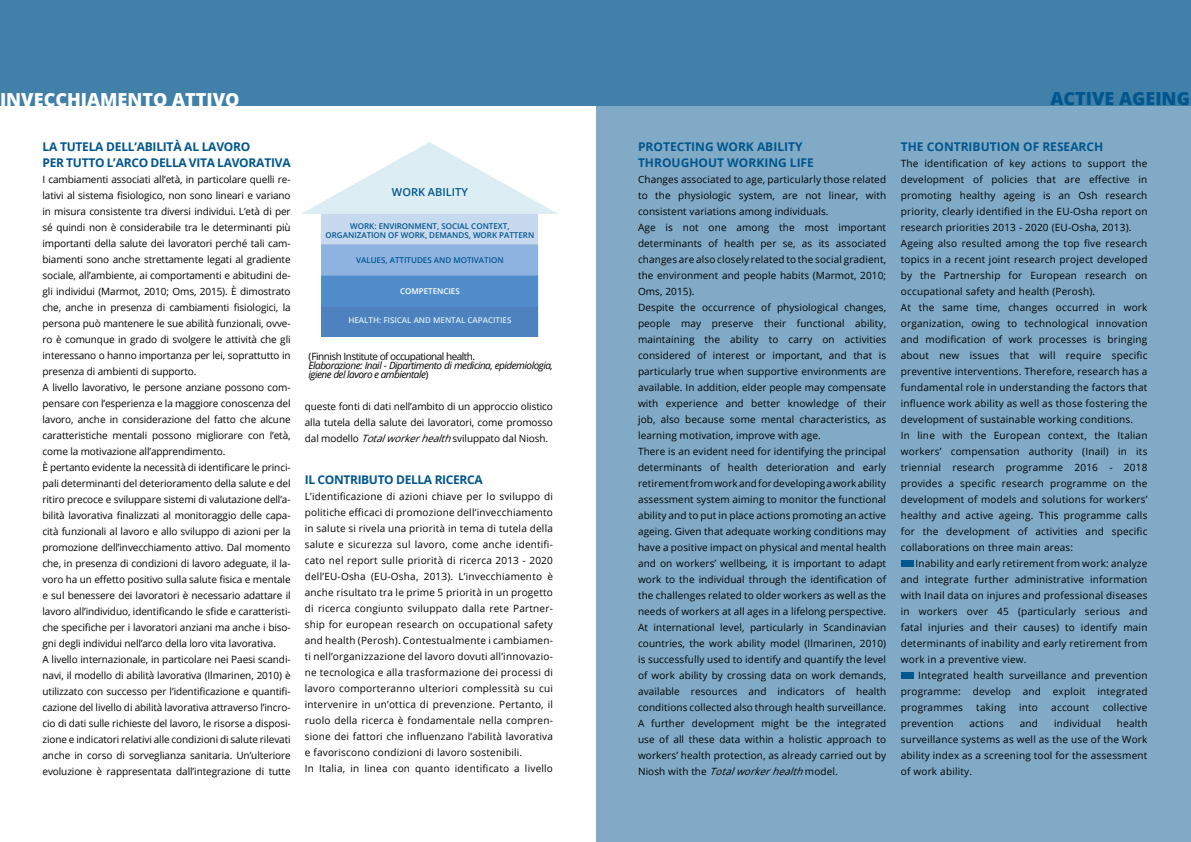
<style>
.page{position:relative;width:1191px;height:842px;background:#fff}
.page>*{position:absolute;margin:0;border:0;box-sizing:border-box;transform-origin:0 0}
.t1{font:800 18px "Open Sans";color:#fff}
.t2{font:800 18px "Open Sans";color:#00568d}
.t3{font:700 12px/16px "Open Sans";color:#00568d}
.t4{font:600 11px "Open Sans";color:#00568d}
.t5{font:10px/16px "Open Sans";letter-spacing:.01em;color:#000;text-align:justify}
.t6{font:10px/16px "Open Sans";letter-spacing:-.01em;color:#000}
.t7{font:italic 10px/9px "Open Sans";letter-spacing:-.05em;color:#000}
.t8{font:10px "Open Sans";letter-spacing:-.05em;color:#000}
.t9{font:600 8px/9.6px "Open Sans";color:#00568d;text-align:center}
.t10{font:600 8px "Open Sans";color:#dcedf4}
.t11{font:600 8px "Open Sans";color:#fff}
.s1{font-style:normal}
.s2{font-style:italic}
</style>
<div class="page">
<div style="left:0;top:0;width:1191px;height:105px;background:#4080a9"></div>
<div style="left:596px;top:105px;width:595px;height:737px;background:#80aac6"></div>
<img style="left:301px;top:143px;width:256px;height:193px">
<div style="left:900px;top:560px;width:13px;height:7px;background:#00568d"></div>
<div style="left:900px;top:672px;width:13px;height:7px;background:#00568d"></div>
<h1 class="t1" style="left:0;top:85px;width:20px">INVECC</h1>
<h1 class="t1" style="left:67px;top:85px;width:63px">HIAMENT</h1>
<h1 class="t1" style="left:153px;top:85px;width:31px">O ATTIV</h1>
<h1 class="t1" style="left:225px;top:85px;width:16px">O</h1>
<h1 class="t2" style="left:1050px;top:85px;width:141px">ACTIVE AGEING</h1>
<p class="t3" style="left:43px;top:138px;width:26px">LA TUTELA</p>
<p class="t3" style="left:106px;top:138px;width:8px">DELL</p>
<p class="t3" style="left:134px;top:138px;width:25px">’ABILIT</p>
<p class="t3" style="left:173px;top:138px;width:38px">À AL LAVORO</p>
<p class="t3" style="left:43px;top:154px;width:8px">PER</p>
<p class="t3" style="left:66px;top:154px;width:9px">TUTTO</p>
<p class="t3" style="left:107px;top:154px;width:18px">L’ARCO</p>
<p class="t3" style="left:150px;top:154px;width:9px">DELLA</p>
<p class="t3" style="left:189px;top:154px;width:8px">VITA</p>
<p class="t3" style="left:217px;top:154px;width:9px">LAVORATIVA</p>
<p class="t6" style="left:43px;top:171px;width:250px">I cambiamenti associati all’età, in particolare quelli re&shy;lativi al sistema fisiologico, non sono lineari e variano in misura consistente tra diversi individui. L’età di per sé quindi non è considerabile tra le determinanti più importanti della salute dei lavoratori perché tali cam&shy;biamenti sono anche strettamente legati al gradiente sociale, all’ambiente, ai comportamenti e abitudini de&shy;gli individui (Marmot, 2010; Oms, 2015). È dimostrato che, anche in presenza di cambiamenti fisiologici, la persona può mantenere le sue abilità funzionali, ovve&shy;ro è comunque in grado di svolgere le attività che gli interessano o hanno importanza per lei, soprattutto in presenza di ambienti di supporto.<br>A livello lavorativo, le persone anziane possono com&shy;pensare con l’esperienza e la maggiore conoscenza del lavoro, anche in considerazione del fatto che alcune caratteristiche mentali possono migliorare con l’età, come la motivazione all’apprendimento.<br>È pertanto evidente la necessità di identificare le princi&shy;pali determinanti del deterioramento della salute e del ritiro precoce e sviluppare sistemi di valutazione dell’a&shy;bilità lavorativa finalizzati al monitoraggio delle capa&shy;cità funzionali al lavoro e allo sviluppo di azioni per la promozione dell’invecchiamento attivo. Dal momento che, in presenza di condizioni di lavoro adeguate, il la&shy;voro ha un effetto positivo sulla salute fisica e mentale e sul benessere dei lavoratori è necessario adattare il lavoro all’individuo, identificando le sfide e caratteristi&shy;che specifiche per i lavoratori anziani ma anche i biso&shy;gni degli individui nell’arco della loro vita lavorativa.<br>A livello internazionale, in particolare nei Paesi scandi&shy;navi, il modello di abilità lavorativa (Ilmarinen, 2010) è utilizzato con successo per l’identificazione e quantifi&shy;cazione del livello di abilità lavorativa attraverso l’incro&shy;cio di dati sulle richieste del lavoro, le risorse a disposi&shy;zione e indicatori relativi alle condizioni di salute rilevati anche in corso di sorveglianza sanitaria. Un’ulteriore evoluzione è rappresentata dall’integrazione di tutte</p>
<p class="t4" style="left:392px;top:185px;width:77px">WORK ABILITY</p>
<p class="t9" style="left:325px;top:221px;width:210px">WORK: ENVIRONMENT, SOCIAL CONTEXT,<br>ORGANIZATION OF WORK, DEMANDS, WORK PATTERN</p>
<p class="t9" style="left:356px;top:255px;width:149px">VALUES, ATTITUDES AND MOTIVATION</p>
<p class="t11" style="left:400px;top:286px;width:61px">COMPETENCIES</p>
<p class="t10" style="left:348px;top:315px;width:164px">HEALTH : FISICAL AND MENTAL CAPACITIES</p>
<p class="t8" style="left:308px;top:350px;width:168px">(Finnish Institute of occupational health.</p>
<p class="t7" style="left:308px;top:361px;width:246px">Elaborazione: Inail - Dipartimento di medicina, epidemiologia, igiene del lavoro e ambientale<span class="s1">)</span></p>
<p class="t5" style="left:305px;top:398px;width:250px">queste fonti di dati nell’ambito di un approccio olistico alla tutela della salute dei lavoratori, come promosso dal modello <span class="s2">Totalworkerhealth</span>sviluppato dal Niosh.</p>
<p class="t3" style="left:305px;top:472px;width:21px">IL CONTRI</p>
<p class="t3" style="left:361px;top:472px;width:17px">BUTO</p>
<p class="t3" style="left:396px;top:472px;width:8px">DELLA</p>
<p class="t3" style="left:435px;top:472px;width:8px">RICERCA</p>
<p class="t5" style="left:305px;top:488px;width:250px;text-align:left">L’identificazione di azioni chiave per lo sviluppo di politiche efficaci di promozione dell’invecchiamento in salute si rivela una priorità in tema di tutela della salute e sicurezza sul lavoro, come anche identifi&shy;cato nel report sulle priorità di ricerca 2013 - 2020 dell’EU-Osha (EU-Osha, 2013). L’invecchiamento è anche risultato tra le prime 5 priorità in un progetto di ricerca congiunto sviluppato dalla rete Partner&shy;ship for european research on occupational safety and health (Perosh). Contestualmente i cambiamen&shy;ti nell’organizzazione del lavoro dovuti all’innovazio&shy;ne tecnologica e alla trasformazione dei processi di lavoro comporteranno ulteriori complessità su cui intervenire in un’ottica di prevenzione. Pertanto, il ruolo della ricerca è fondamentale nella compren&shy;sione dei fattori che influenzano l’abilità lavorativa e favoriscono condizioni di lavoro sostenibili.<br>In Italia, in linea con quanto identificato a livello</p>
<p class="t3" style="left:638px;top:138px;width:177px">PROTECTING WORK ABILITY<br>THROUGHOUT WORKING LIFE</p>
<p class="t5" style="left:638px;top:171px;width:250px;text-align:left">Changes associated to age, particularly those related to the physiologic system, are not linear, with consistent variations among individuals.<br>Age is not one among the most important determinants of health per se, as its associated changes are also closely related to the social gradient, the environment and people habits (Marmot, 2010; Oms, 2015).<br>Despite the occurrence of physiological changes, people may preserve their functional ability, maintaining the ability to carry on activities considered of interest or important, and that is particularly true when supportive environments are available. In addition, elder people may compensate with experience and better knowledge of their job, also because some mental characteristics, as learning motivation, improve with age.<br>There is an evident need for identifying the principal determinants of health deterioration and early retirement from work and for developing a work ability assessment system aiming to monitor the functional ability and to put in place actions promoting an active ageing. Given that adequate working conditions may have a positive impact on physical and mental health and on workers’ wellbeing, it is important to adapt work to the individual through the identification of the challenges related to older workers as well as the needs of workers at all ages in a lifelong perspective.<br>At international level, particularly in Scandinavian countries, the work ability model (Ilmarinen, 2010) is successfully used to identify and quantify the level of work ability by crossing data on work demands, available resources and indicators of health conditions collected also through health surveillance.<br>A further development might be the integrated use of all these data within a holistic approach to workers’ health protection, as already carried out by N i o s h w i t h t h e <span class="s2">Totalworkerhealth</span>m o d e l .</p>
<p class="t3" style="left:900px;top:138px;width:204px">THE CONTRIBUTION OF RESEARCH</p>
<p class="t5" style="left:900px;top:155px;width:248px;text-align:left">The identification of key actions to support the development of policies that are effective in promoting healthy ageing is an Osh research priority, clearly identified in the EU-Osha report on research priorities 2013 - 2020 (EU-Osha, 2013).<br>Ageing also resulted among the top five research topics in a recent joint research project developed by the Partnership for European research on occupational safety and health (Perosh).<br>At the same time, changes occurred in work organization, owing to technological innovation and modification of work processes is bringing about new issues that will require specific preventive interventions. Therefore, research has a fundamental role in understanding the factors that influence work ability as well as those fostering the development of sustainable working conditions.<br>In line with the European context, the Italian workers’ compensation authority (Inail) in its triennial research programme 2016 - 2018 provides a specific research programme on the development of models and solutions for workers’ healthy and active ageing. This programme calls for the development of activities and specific collaborations on three main areas:</p>
<p class="t5" style="left:901px;top:555px;width:248px;text-indent:15px">Inability and early retirement from work: analyze and integrate further administrative information with Inail data on injures and professional diseases in workers over 45 (particularly serious and fatal injuries and their causes) to identify main determinants of inability and early retirement from work in a preventive view.</p>
<p class="t5" style="left:901px;top:667px;width:248px;text-indent:17px">Integrated health surveillance and prevention programme: develop and exploit integrated programmes</p>
<p class="t5" style="left:976px;top:699px;width:31px">taking</p>
<p class="t5" style="left:1019px;top:699px;width:20px">into</p>
<p class="t5" style="left:1051px;top:699px;width:40px">account</p>
<p class="t5" style="left:1102px;top:699px;width:46px">collective</p>
<p class="t5" style="left:901px;top:715px;width:248px;text-indent:216px">health surveillance systems as well as the use of the Work ability index as a screening tool for the assessment of work ability.</p>
<p class="t5" style="left:901px;top:715px;width:54px">prevention</p>
<p class="t5" style="left:969px;top:715px;width:36px">actions</p>
<p class="t5" style="left:1019px;top:715px;width:20px">and</p>
<p class="t5" style="left:1054px;top:715px;width:49px">individual</p>
</div>
